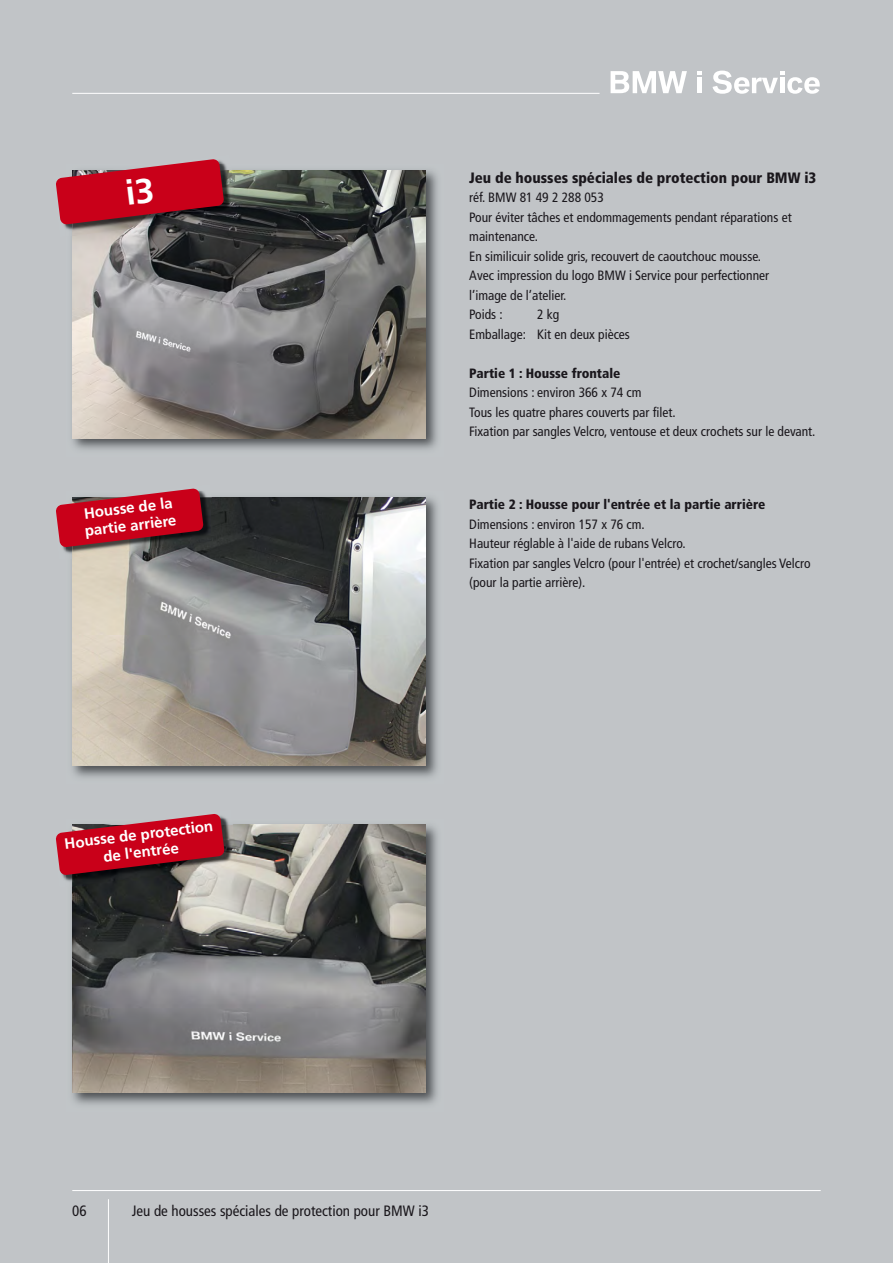
<style>
.page{position:relative;width:893px;height:1263px;background:#c1c4c7}
.page>*{position:absolute;margin:0;border:0;box-sizing:border-box;transform-origin:0 0}
.t1{font:700 15px/17.7px "Frutiger";color:#fff;text-align:center}
.t2{font:condensed 15px "Frutiger";color:#1a171c}
.t3{font:900 condensed 15px "Frutiger";color:#1a171c}
.t4{font:condensed 13.5px/19.5px "Frutiger";color:#1a171c}
.t5{font:900 condensed 13.5px "Frutiger";color:#1a171c}
</style>
<div class="page">
<img style="left:72px;top:170px;width:366px;height:280px">
<img style="left:72px;top:170px;width:353px;height:268px">
<img style="left:72px;top:497px;width:366px;height:281px">
<img style="left:72px;top:497px;width:353px;height:268px">
<img style="left:72px;top:824px;width:366px;height:281px">
<img style="left:72px;top:825px;width:353px;height:268px">
<hr style="left:72px;top:1190px;width:749px;height:1px;background:#fff">
<hr style="left:108px;top:1199px;width:1px;height:64px;background:#fff">
<img style="left:64px;top:225px;width:8px;height:6px">
<img style="left:224px;top:163px;width:3px;height:7px">
<img style="left:72px;top:170px;width:165px;height:66px">
<img style="left:62px;top:875px;width:10px;height:7px">
<img style="left:225px;top:818px;width:8px;height:7px">
<img style="left:72px;top:825px;width:166px;height:61px">
<svg style="left:56px;top:814px;width:169px;height:61px;background:#b32b3c"></svg>
<img style="left:63px;top:547px;width:9px;height:7px">
<img style="left:72px;top:497px;width:145px;height:61px">
<svg style="left:56px;top:488px;width:148px;height:59px;background:#b12536"></svg>
<hr style="left:72px;top:93px;width:528px;height:1px;background:#fff">
<svg style="left:611px;top:71px;width:76px;height:22px"></svg>
<svg style="left:712px;top:71px;width:108px;height:23px"></svg>
<hr style="left:697px;top:78px;width:4px;height:15px;background:#fff">
<svg style="left:697px;top:71px;width:4px;height:4px"></svg>
<svg style="left:56px;top:159px;width:168px;height:66px;background:#b02638"></svg>
<p class="t1" style="left:82px;top:506px;width:94px;text-align:left;rotate:-7deg">Housse de la partie arrière</p>
<p class="t1" style="left:64px;top:836px;width:151px;rotate:-7deg">Housse de protection de l'entrée</p>
<p class="t3" style="left:469px;top:172px;width:349px">Jeu de housses spéciales de protection pour BMW i3</p>
<p class="t4" style="left:469px;top:189px;width:324px">réf. BMW 81 49 2 288 053<br>Pour éviter tâches et endommagements pendant réparations et maintenance.<br>En similicuir solide gris, recouvert de caoutchouc mousse.<br>Avec impression du logo BMW i Service pour perfectionner l’image de l’atelier.<br>Poids :</p>
<p class="t4" style="left:469px;top:306px;width:162px;text-align:center">2 kg<br>Emballage: Kit en deux pièces</p>
<p class="t5" style="left:469px;top:368px;width:153px">Partie 1 : Housse frontale</p>
<p class="t4" style="left:469px;top:384px;width:348px">Dimensions : environ 366 x 74 cm<br>Tous les quatre phares couverts par filet.<br>Fixation par sangles Velcro, ventouse et deux crochets sur le devant.</p>
<p class="t5" style="left:469px;top:499px;width:298px">Partie 2 : Housse pour l'entrée et la partie arrière</p>
<p class="t4" style="left:469px;top:515px;width:343px">Dimensions : environ 157 x 76 cm.<br>Hauteur réglable à l'aide de rubans Velcro.<br>Fixation par sangles Velcro (pour l'entrée) et crochet/sangles Velcro (pour la partie arrière).</p>
<p class="t2" style="left:72px;top:1204px;width:16px">06</p>
<p class="t2" style="left:132px;top:1204px;width:299px">Jeu de housses spéciales de protection pour BMW i3</p>
</div>
